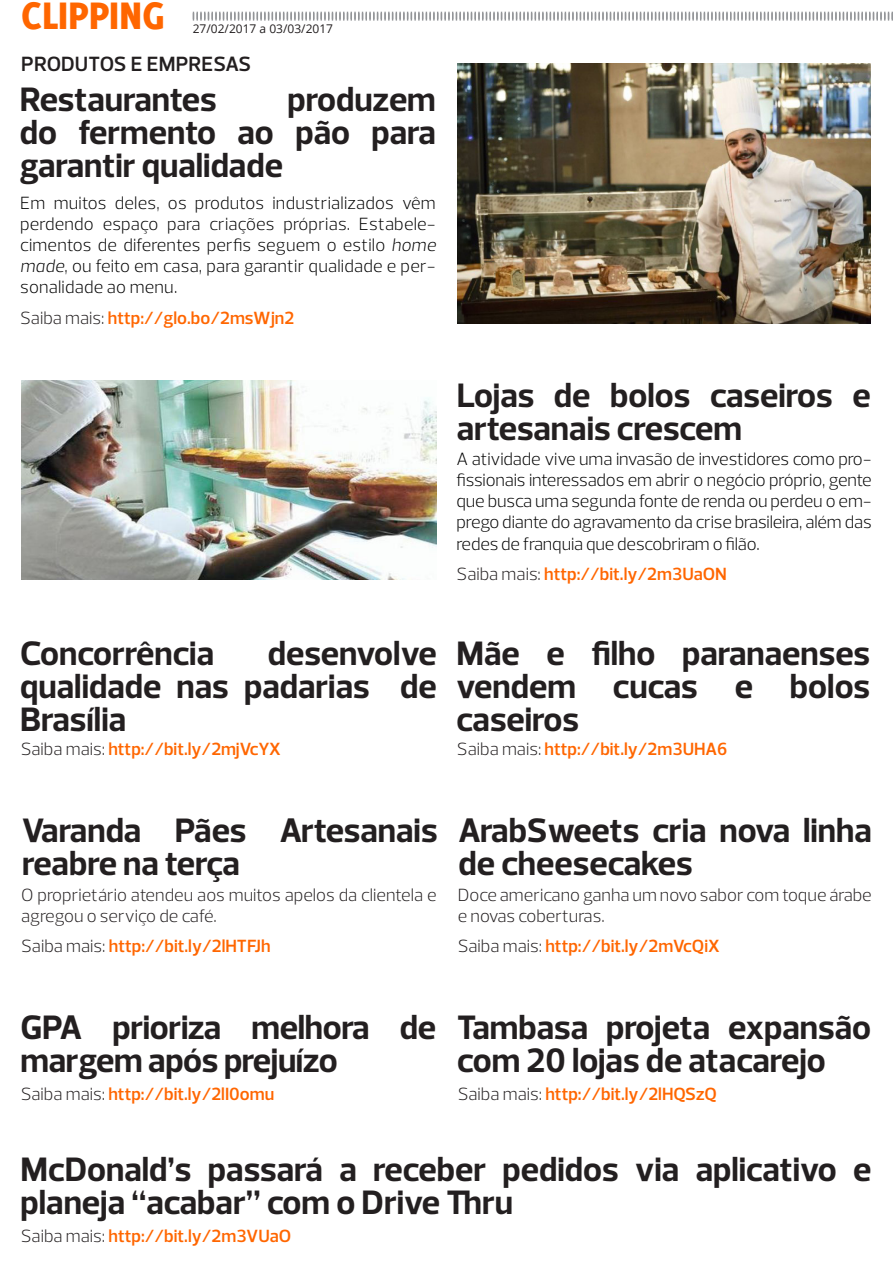
<style>
.page{position:relative;width:893px;height:1263px;background:#fff}
.page>*{position:absolute;margin:0;border:0;box-sizing:border-box;transform-origin:0 0}
.t1{font:800 42px "Delicious";color:#f60}
.t2{font:700 34.5px/33px "Prelo";color:#231f20}
.t3{font:600 21px "Prelo";letter-spacing:.005em;color:#231f20}
.t4{font:300 18px/21.1px "Prelo";letter-spacing:-.01em;color:#000;text-align:justify}
.t5{font:600 18px "Prelo";color:#f60}
.t6{font:300 18px/21.6px "Prelo";color:#231f20}
.t7{font:12px "Open Sans";color:#231f20}
.s1{font-style:italic}
.s2{font-weight:300;color:#231f20}
</style>
<div class="page">
<svg style="left:193px;top:12px;width:700px;height:9px"></svg>
<img style="left:457px;top:63px;width:414px;height:261px">
<img style="left:21px;top:381px;width:415px;height:199px">
<p class="t1" style="left:21px;top:-9px;width:145px">CLIPPING</p>
<p class="t7" style="left:193px;top:20px;width:142px">27/02/2017 a 03/03/2017</p>
<p class="t3" style="left:21px;top:51px;width:231px">PRODUTOS E EMPRESAS</p>
<p class="t2" style="left:20px;top:83px;width:417px;text-align:justify;text-indent:268px">produzem do fermento ao pão para garantir qualidade</p>
<p class="t4" style="left:20px;top:192px;width:417px">Em muitos deles, os produtos industrializados vêm perdendo espaço para criações próprias. Estabele&shy;cimentos de diferentes perfis seguem o estilo <span class="s1">home made</span>, ou feito em casa, para garantir qualidade e per&shy;sonalidade ao menu.</p>
<p class="t5" style="left:20px;top:306px;width:276px"><span class="s2">Saiba mais:</span> http://glo.bo/2msWjn2</p>
<p class="t2" style="left:20px;top:83px;width:198px">Restaurantes</p>
<p class="t2" style="left:457px;top:379px;width:415px">Lojas de bolos caseiros e artesanais crescem</p>
<p class="t4" style="left:457px;top:448px;width:417px">A atividade vive uma invasão de investidores como pro&shy;fissionais interessados em abrir o negócio próprio, gente que busca uma segunda fonte de renda ou perdeu o em&shy;prego diante do agravamento da crise brasileira, além das redes de franquia que descobriram o filão.</p>
<p class="t5" style="left:457px;top:563px;width:272px"><span class="s2">Saiba mais:</span> http://bit.ly/2m3UaON</p>
<p class="t2" style="left:20px;top:637px;width:418px;text-align:justify;text-indent:248px">desenvolve qualidade nas padarias de Brasília</p>
<p class="t5" style="left:21px;top:738px;width:262px"><span class="s2">Saiba mais:</span> http://bit.ly/2mjVcYX</p>
<p class="t2" style="left:20px;top:637px;width:195px">Concorrência</p>
<p class="t2" style="left:457px;top:637px;width:415px;text-align:justify">Mãe e filho paranaenses vendem cucas e bolos caseiros</p>
<p class="t5" style="left:457px;top:738px;width:272px"><span class="s2">Saiba mais:</span> http://bit.ly/2m3UHA6</p>
<p class="t2" style="left:22px;top:814px;width:417px">Varanda Pães Artesanais reabre na terça</p>
<p class="t6" style="left:21px;top:884px;width:417px">O proprietário atendeu aos muitos apelos da clientela e agregou o serviço de café.</p>
<p class="t5" style="left:21px;top:935px;width:251px"><span class="s2">Saiba mais:</span> http://bit.ly/2lHTFJh</p>
<p class="t2" style="left:459px;top:814px;width:415px">ArabSweets cria nova linha de cheesecakes</p>
<p class="t6" style="left:458px;top:884px;width:416px">Doce americano ganha um novo sabor com toque árabe e novas coberturas.</p>
<p class="t5" style="left:458px;top:935px;width:264px"><span class="s2">Saiba mais:</span> http://bit.ly/2mVcQiX</p>
<p class="t2" style="left:21px;top:1011px;width:417px">GPA prioriza melhora de margem após prejuízo</p>
<p class="t5" style="left:21px;top:1082px;width:255px"><span class="s2">Saiba mais:</span> http://bit.ly/2lI0omu</p>
<p class="t2" style="left:457px;top:1011px;width:416px">Tambasa projeta expansão com 20 lojas de atacarejo</p>
<p class="t5" style="left:458px;top:1082px;width:261px"><span class="s2">Saiba mais:</span> http://bit.ly/2lHQSzQ</p>
<p class="t2" style="left:21px;top:1153px;width:852px">McDonald’s passará a receber pedidos via aplicativo e planeja “acabar” com o Drive Thru</p>
<p class="t5" style="left:21px;top:1224px;width:272px"><span class="s2">Saiba mais:</span> http://bit.ly/2m3VUaO</p>
</div>
